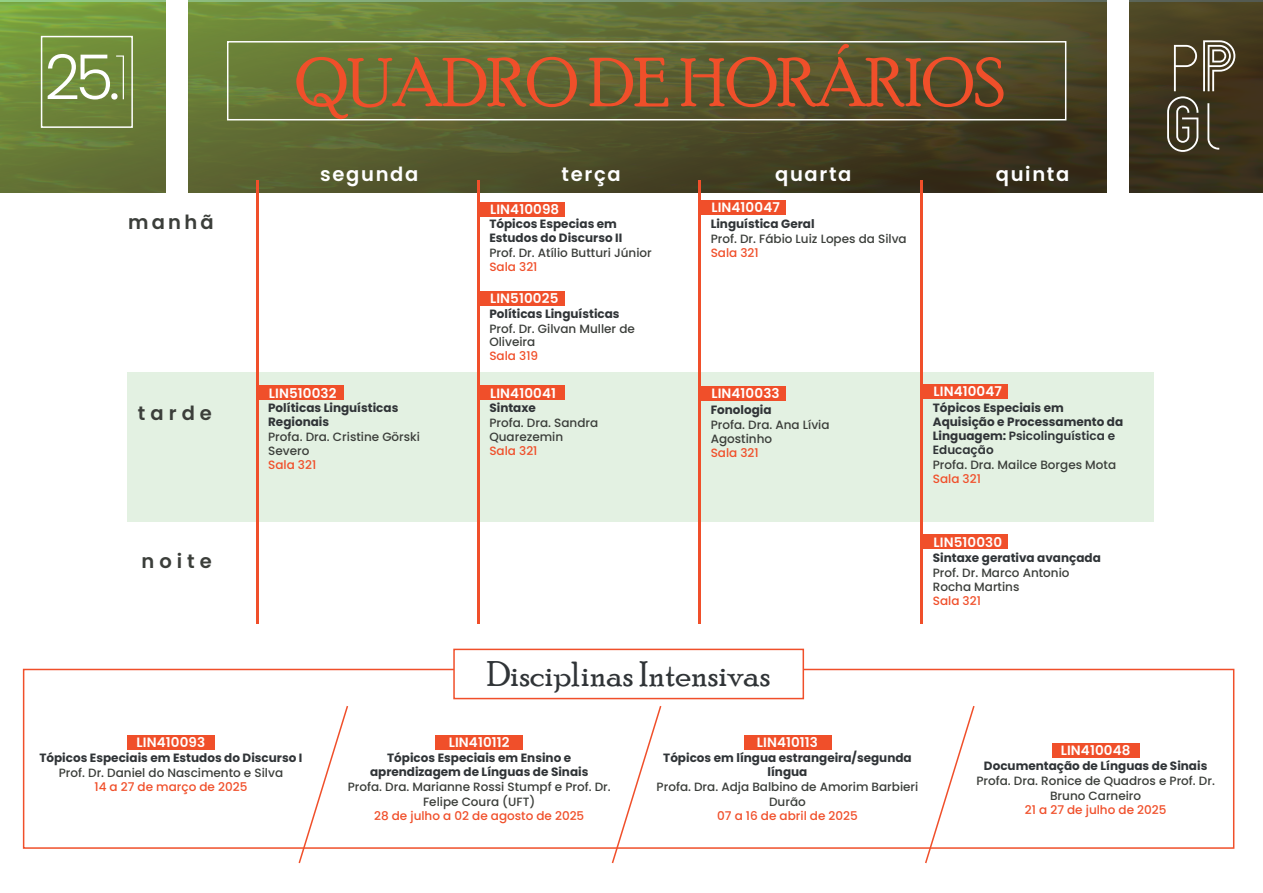
<style>
.page{position:relative;width:1263px;height:893px;background:#fff}
.page>*{position:absolute;margin:0;border:0;box-sizing:border-box;transform-origin:0 0}
.t1{font:67.95px "Poor Richard";color:#f04f2a}
.t2{font:300 62.25px "Poppins";color:#fff}
.t3{font:35.55px "Poor Richard";color:#303437}
.t4{font:600 19.5px "Poppins";letter-spacing:.085em;color:#fff}
.t5{font:600 19.5px "Poppins";letter-spacing:.26em;color:#3b3e3a}
.t6{font:600 13.5px "Poppins";letter-spacing:.01em;color:#fff}
.t7{font:500 12px/13.5px "Poppins";color:#3b3e3a}
.t8{font:700 12px/14.1px "Poppins";color:#303437}
.t9{font:500 12px "Poppins";color:#f04f2a}
.s1{font-weight:100}
.s2{font-weight:600}
</style>
<div class="page">
<div style="left:127px;top:372px;width:1027px;height:149px;background:#ddeedc"></div>
<svg style="left:0;top:0;width:1263px;height:192px;background:#585e2f"></svg>
<svg style="left:1167px;top:40px;width:68px;height:112px;background:#5c533f"></svg>
<div style="left:23px;top:669px;width:1211px;height:180px;border:2px solid #f04f2a"></div>
<hr style="left:920px;top:181px;width:2px;height:443px;background:#f04f2a">
<hr style="left:699px;top:181px;width:2px;height:443px;background:#f04f2a">
<hr style="left:477px;top:181px;width:3px;height:443px;background:#f04f2a">
<hr style="left:256px;top:181px;width:3px;height:443px;background:#f04f2a">
<div style="left:256px;top:386px;width:87px;height:14px;background:#f04f2a"></div>
<div style="left:477px;top:202px;width:87px;height:14px;background:#f04f2a"></div>
<div style="left:477px;top:292px;width:87px;height:14px;background:#f04f2a"></div>
<div style="left:477px;top:386px;width:87px;height:14px;background:#f04f2a"></div>
<div style="left:699px;top:387px;width:87px;height:14px;background:#f04f2a"></div>
<div style="left:921px;top:535px;width:87px;height:14px;background:#f04f2a"></div>
<div style="left:921px;top:384px;width:87px;height:14px;background:#f04f2a"></div>
<div style="left:699px;top:200px;width:87px;height:14px;background:#f04f2a"></div>
<div style="left:453px;top:649px;width:351px;height:50px;background:#fff;border:2px solid #f04f2a"></div>
<div style="left:127px;top:735px;width:87px;height:14px;background:#f04f2a"></div>
<div style="left:436px;top:735px;width:87px;height:14px;background:#f04f2a"></div>
<div style="left:744px;top:735px;width:87px;height:14px;background:#f04f2a"></div>
<svg style="left:297px;top:706px;width:52px;height:158px"></svg>
<svg style="left:611px;top:706px;width:51px;height:157px"></svg>
<svg style="left:924px;top:706px;width:52px;height:158px"></svg>
<div style="left:41px;top:36px;width:92px;height:92px;border:2px solid #fff"></div>
<div style="left:227px;top:41px;width:839px;height:79px;border:2px solid #fff"></div>
<div style="left:1107px;top:0;width:22px;height:207px;background:#fff"></div>
<div style="left:166px;top:0;width:22px;height:207px;background:#fff"></div>
<div style="left:1052px;top:744px;width:87px;height:14px;background:#f04f2a"></div>
<h2 class="t2" style="left:44px;top:41px;width:86px">25.<span class="s1">1</span></h2>
<h1 class="t1" style="left:295px;top:44px;width:711px">QUADRO DE HORÁRIOS</h1>
<h3 class="t4" style="left:320px;top:163px;width:100px">segunda</h3>
<h3 class="t4" style="left:562px;top:163px;width:61px">terça</h3>
<h3 class="t4" style="left:775px;top:163px;width:78px">quarta</h3>
<h3 class="t4" style="left:996px;top:163px;width:75px">quinta</h3>
<h3 class="t5" style="left:128px;top:210px;width:87px">manhã</h3>
<p class="t6" style="left:490px;top:201px;width:71px">LIN410098</p>
<p class="t8" style="left:489px;top:217px;width:134px">Tópicos Especias em<br>Estudos do Discurso II</p>
<p class="t7" style="left:489px;top:246px;width:164px">Prof. Dr. Atílio Butturi Júnior</p>
<p class="t9" style="left:489px;top:260px;width:50px">Sala 321</p>
<p class="t6" style="left:711px;top:199px;width:70px">LIN410047</p>
<p class="t8" style="left:711px;top:217px;width:105px">Linguística Geral</p>
<p class="t7" style="left:711px;top:232px;width:198px">Prof. Dr. Fábio Luiz Lopes da Silva</p>
<p class="t9" style="left:711px;top:246px;width:50px">Sala 321</p>
<p class="t6" style="left:490px;top:291px;width:70px">LIN510025</p>
<p class="t8" style="left:489px;top:307px;width:132px">Políticas Linguísticas</p>
<p class="t7" style="left:489px;top:322px;width:147px">Prof. Dr. Gilvan Muller de<br>Oliveira</p>
<p class="t9" style="left:489px;top:349px;width:50px">Sala 319</p>
<p class="t6" style="left:269px;top:385px;width:69px">LIN510032</p>
<p class="t6" style="left:490px;top:385px;width:67px">LIN410041</p>
<p class="t6" style="left:711px;top:386px;width:70px">LIN410033</p>
<p class="t6" style="left:933px;top:384px;width:70px">LIN410047</p>
<h3 class="t5" style="left:138px;top:402px;width:76px">tarde</h3>
<p class="t8" style="left:268px;top:401px;width:132px">Políticas Linguísticas<br>Regionais</p>
<p class="t7" style="left:268px;top:430px;width:153px">Profa. Dra. Cristine Görski<br>Severo</p>
<p class="t9" style="left:268px;top:458px;width:50px">Sala 321</p>
<p class="t8" style="left:489px;top:401px;width:48px">Sintaxe</p>
<p class="t7" style="left:489px;top:416px;width:110px">Profa. Dra. Sandra<br>Quarezemin</p>
<p class="t9" style="left:489px;top:443px;width:50px">Sala 321</p>
<p class="t8" style="left:711px;top:403px;width:62px">Fonologia</p>
<p class="t7" style="left:711px;top:418px;width:120px">Profa. Dra. Ana Lívia<br>Agostinho</p>
<p class="t9" style="left:711px;top:446px;width:50px">Sala 321</p>
<p class="t8" style="left:933px;top:401px;width:192px">Tópicos Especiais em<br>Aquisição e Processamento da<br>Linguagem: <span class="s2">Psicolinguística e<br>Educação</span></p>
<p class="t7" style="left:933px;top:458px;width:185px">Profa. Dra. Mailce Borges Mota</p>
<p class="t9" style="left:933px;top:472px;width:50px">Sala 321</p>
<p class="t6" style="left:933px;top:534px;width:70px">LIN510030</p>
<h3 class="t5" style="left:141px;top:550px;width:72px">noite</h3>
<p class="t8" style="left:933px;top:551px;width:170px">Sintaxe gerativa avançada</p>
<p class="t7" style="left:933px;top:567px;width:138px">Prof. Dr. Marco Antonio<br>Rocha Martins</p>
<p class="t9" style="left:933px;top:594px;width:50px">Sala 321</p>
<h3 class="t3" style="left:487px;top:654px;width:285px">Disciplinas Intensivas</h3>
<p class="t6" style="left:137px;top:735px;width:70px">LIN410093</p>
<p class="t8" style="left:39px;top:750px;width:265px">Tópicos Especiais em Estudos do Discurso I</p>
<p class="t7" style="left:59px;top:766px;width:226px">Prof. Dr. Daniel do Nascimento e Silva</p>
<p class="t9" style="left:95px;top:779px;width:154px">14 a 27 de março de 2025</p>
<p class="t6" style="left:449px;top:735px;width:62px">LIN410112</p>
<p class="t8" style="left:370px;top:750px;width:220px;text-align:center">Tópicos Especiais em Ensino e aprendizagem de Línguas de Sinais</p>
<p class="t7" style="left:348px;top:779px;width:265px;line-height:15px;text-align:center">Profa. Dra. Marianne Rossi Stumpf e Prof. Dr.<br>Felipe Coura (UFT)</p>
<p class="t9" style="left:374px;top:809px;width:212px">28 de julho a 02 de agosto de 2025</p>
<p class="t6" style="left:757px;top:735px;width:63px">LIN410113</p>
<p class="t8" style="left:663px;top:750px;width:250px;text-align:center">Tópicos em língua estrangeira/segunda língua</p>
<p class="t7" style="left:657px;top:779px;width:263px;line-height:15px;text-align:center">Profa. Dra. Adja Balbino de Amorim Barbieri<br>Durão</p>
<p class="t9" style="left:717px;top:809px;width:142px">07 a 16 de abril de 2025</p>
<p class="t6" style="left:1061px;top:743px;width:71px">LIN410048</p>
<p class="t8" style="left:984px;top:759px;width:225px">Documentação de Línguas de Sinais</p>
<p class="t7" style="left:976px;top:773px;width:240px;line-height:15px;text-align:center">Profa. Dra. Ronice de Quadros e Prof. Dr.<br>Bruno Carneiro</p>
<p class="t9" style="left:1025px;top:803px;width:143px">21 a 27 de julho de 2025</p>
</div>
